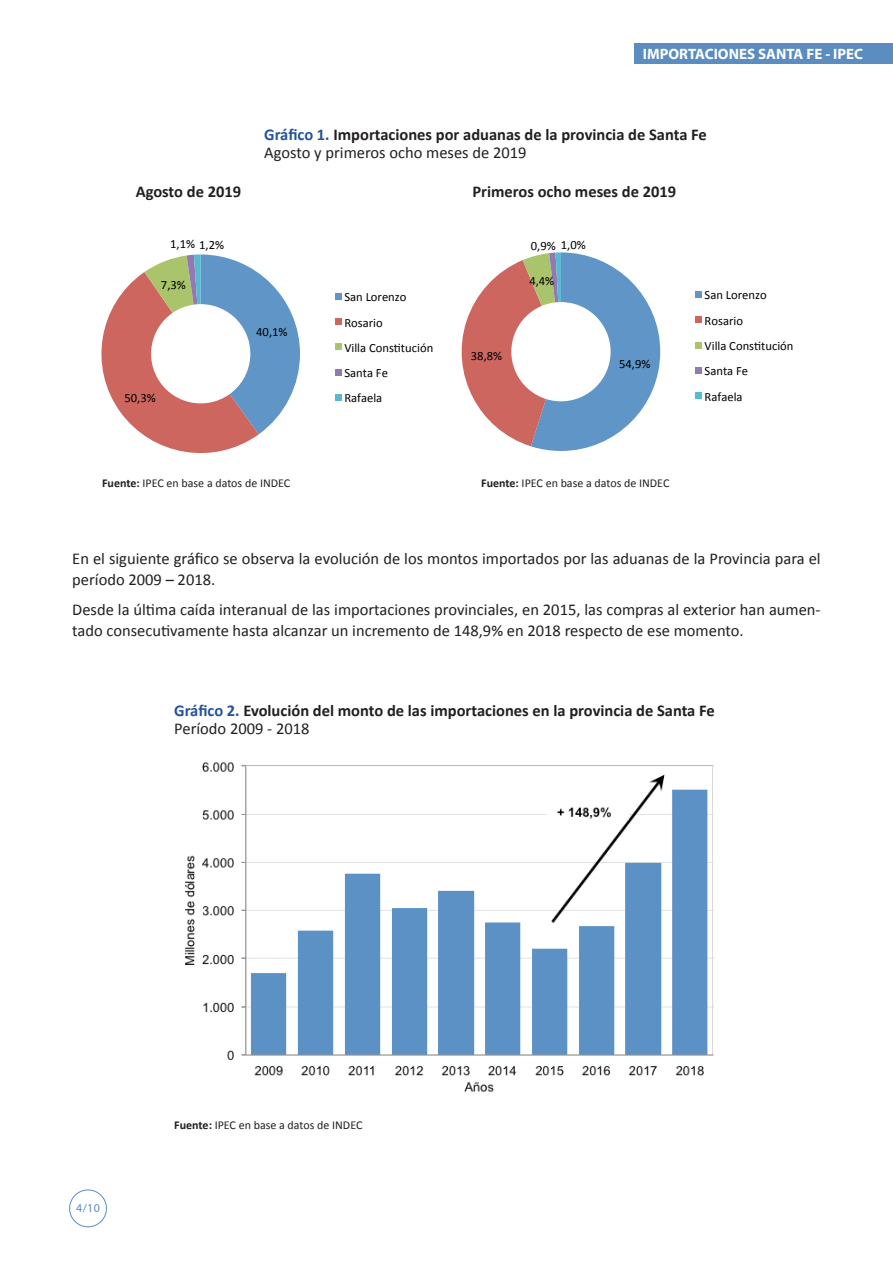
<style>
.page{position:relative;width:893px;height:1263px;background:#fff}
.page>*{position:absolute;margin:0;border:0;box-sizing:border-box;transform-origin:0 0}
.Texto{font:16.5px/21px "Calibri";color:#231f20}
.Cuadros{font:700 16.5px "Calibri";color:#231f20}
.Cuadros-2{font:16.5px "Calibri";color:#231f20}
.Texto-2{font:700 16.5px "Calibri";color:#231f20}
.t1{font:700 15px "Myriad Pro";color:#fff}
.t2{font:12.6px/25.3px "Calibri";color:#000}
.Texto-3{font:12px "Calibri";color:#231f20}
.t3{font:12px "Myriad Pro";color:#5c8dc0}
.s1{color:#24529b}
.s2{font-weight:700}
</style>
<div class="page">
<div style="left:69px;top:1189px;width:38px;height:38px;border:1px solid #5c8dc0;border-radius:50%"></div>
<div style="left:634px;top:43px;width:259px;height:21px;background:#5c8dc0"></div>
<svg style="left:461px;top:252px;width:199px;height:199px"></svg>
<div style="left:695px;top:291px;width:7px;height:7px;background:#6095c8"></div>
<div style="left:695px;top:316px;width:7px;height:7px;background:#cd665f"></div>
<div style="left:695px;top:342px;width:7px;height:7px;background:#aac46b"></div>
<div style="left:695px;top:367px;width:7px;height:7px;background:#9379b1"></div>
<div style="left:695px;top:392px;width:7px;height:7px;background:#58bad0"></div>
<svg style="left:101px;top:254px;width:199px;height:200px"></svg>
<div style="left:335px;top:293px;width:7px;height:7px;background:#6095c8"></div>
<div style="left:335px;top:318px;width:7px;height:7px;background:#cd665f"></div>
<div style="left:335px;top:343px;width:7px;height:7px;background:#aac46b"></div>
<div style="left:335px;top:369px;width:7px;height:7px;background:#9379b1"></div>
<div style="left:335px;top:394px;width:7px;height:7px;background:#58bad0"></div>
<img style="left:185px;top:763px;width:529px;height:329px">
<p class="t1" style="left:643px;top:44px;width:222px">IMPORTACIONES SANTA FE - IPEC</p>
<p class="Cuadros" style="left:264px;top:124px;width:444px"><span class="s1">Gráfico 1.</span> Importaciones por aduanas de la provincia de Santa Fe</p>
<p class="Cuadros-2" style="left:264px;top:142px;width:264px">Agosto y primeros ocho meses de 2019</p>
<p class="Texto-2" style="left:136px;top:181px;width:107px">Agosto de 2019</p>
<p class="Texto-2" style="left:472px;top:181px;width:205px">Primeros ocho meses de 2019</p>
<p class="t2" style="left:170px;top:232px;width:55px">1,1% 1,2%</p>
<p class="t2" style="left:161px;top:273px;width:26px">7,3%</p>
<p class="t2" style="left:124px;top:385px;width:33px">50,3%</p>
<p class="t2" style="left:256px;top:319px;width:33px">40,1%</p>
<p class="t2" style="left:344px;top:284px;width:90px">San Lorenzo<br>Rosario<br>Villa Cons9tución<br>Santa Fe<br>Rafaela</p>
<p class="t2" style="left:471px;top:343px;width:33px">38,8%</p>
<p class="t2" style="left:531px;top:233px;width:56px">0,9% 1,0%</p>
<p class="t2" style="left:529px;top:268px;width:26px">4,4%</p>
<p class="t2" style="left:619px;top:351px;width:33px">54,9%</p>
<p class="Texto-3" style="left:102px;top:475px;width:190px"><span class="s2">Fuente:</span> IPEC en base a datos de INDEC</p>
<p class="Texto-3" style="left:481px;top:475px;width:190px"><span class="s2">Fuente:</span> IPEC en base a datos de INDEC</p>
<p class="t2" style="left:705px;top:283px;width:90px">San Lorenzo<br>Rosario<br>Villa Cons9tución<br>Santa Fe<br>Rafaela</p>
<p class="Texto" style="left:72px;top:548px;width:750px">En el siguiente gráfico se observa la evolución de los montos importados por las aduanas de la Provincia para el período 2009 – 2018.</p>
<p class="Texto" style="left:72px;top:599px;width:750px">Desde la última caída interanual de las importaciones provinciales, en 2015, las compras al exterior han aumen&shy;tado consecutivamente hasta alcanzar un incremento de 148,9% en 2018 respecto de ese momento.</p>
<p class="Cuadros" style="left:174px;top:700px;width:542px"><span class="s1">Gráfico 2.</span> Evolución del monto de las importaciones en la provincia de Santa Fe</p>
<p class="Cuadros-2" style="left:174px;top:718px;width:137px">Período 2009 - 2018</p>
<p class="t3" style="left:76px;top:1201px;width:25px">4/10</p>
<p class="Texto-3" style="left:174px;top:1117px;width:190px"><span class="s2">Fuente:</span> IPEC en base a datos de INDEC</p>
</div>
